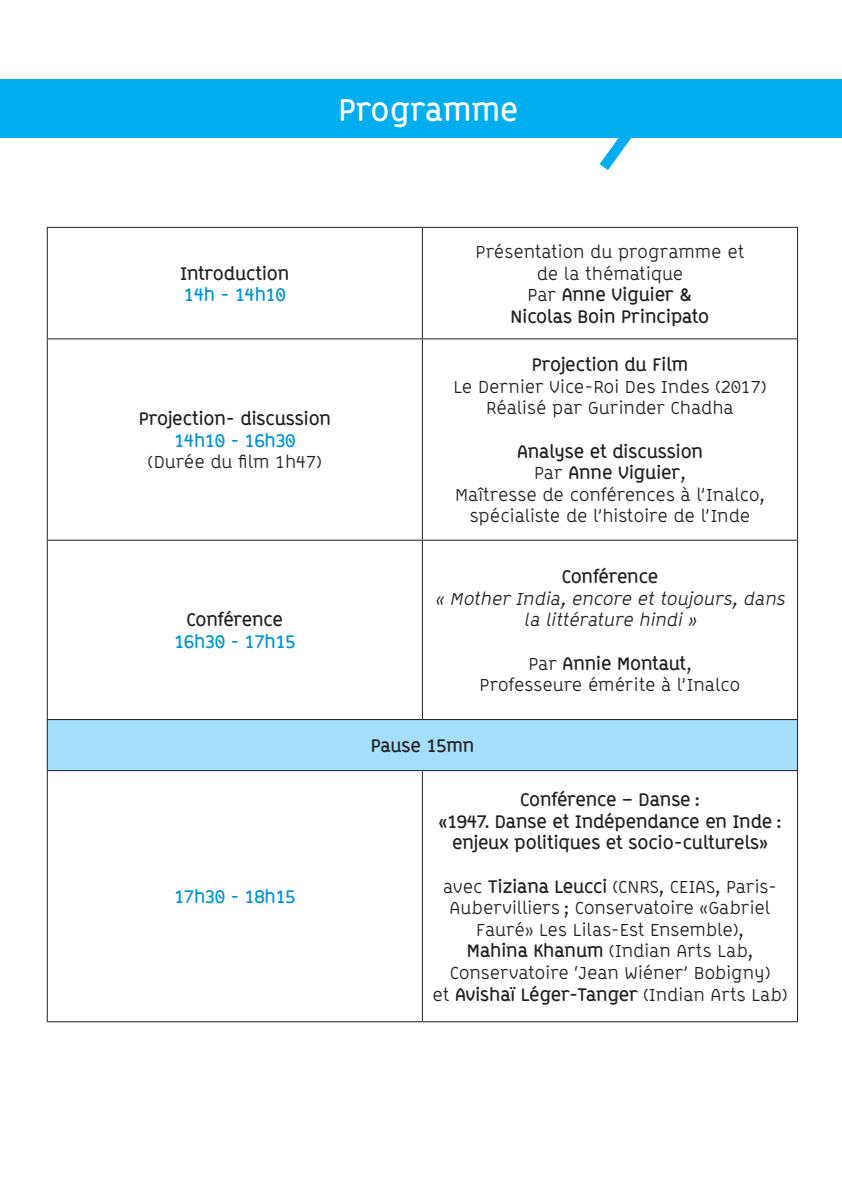
<style>
.page{position:relative;width:842px;height:1191px;background:#fff}
.page>*{position:absolute;margin:0;border:0;box-sizing:border-box;transform-origin:0 0}
.t1{font:700 31px "ABB Line";letter-spacing:.01em;color:#fff}
.t2{font:18px/21.6px "ABB Line";color:#231f20;text-align:center}
.t3{font:700 18px/21.6px "ABB Line";color:#231f20;text-align:center}
.t4{font:italic 18px/21.6px "ABB Line";color:#231f20;text-align:center}
.t5{font:700 18px "ABB Line";color:#0093d0}
.s1{font-weight:400}
.s2{font-weight:700}
</style>
<div class="page">
<div style="left:0;top:79px;width:842px;height:58px;background:#00aeef"></div>
<div style="left:47px;top:719px;width:750px;height:51px;background:#a4def8"></div>
<hr style="left:47px;top:227px;width:375px;height:1px;background:#231f20">
<hr style="left:47px;top:228px;width:1px;height:110px;background:#231f20">
<hr style="left:422px;top:227px;width:376px;height:1px;background:#231f20">
<hr style="left:422px;top:228px;width:1px;height:110px;background:#231f20">
<hr style="left:797px;top:228px;width:1px;height:110px;background:#231f20">
<hr style="left:47px;top:338px;width:375px;height:1px;background:#231f20">
<hr style="left:47px;top:339px;width:1px;height:200px;background:#231f20">
<hr style="left:422px;top:338px;width:376px;height:1px;background:#231f20">
<hr style="left:422px;top:339px;width:1px;height:200px;background:#231f20">
<hr style="left:797px;top:339px;width:1px;height:200px;background:#231f20">
<hr style="left:47px;top:539px;width:375px;height:1px;background:#231f20">
<hr style="left:47px;top:540px;width:1px;height:179px;background:#231f20">
<hr style="left:422px;top:539px;width:376px;height:1px;background:#231f20">
<hr style="left:422px;top:540px;width:1px;height:179px;background:#231f20">
<hr style="left:797px;top:540px;width:1px;height:179px;background:#231f20">
<hr style="left:47px;top:771px;width:1px;height:250px;background:#231f20">
<hr style="left:422px;top:771px;width:1px;height:250px;background:#231f20">
<hr style="left:797px;top:771px;width:1px;height:250px;background:#231f20">
<hr style="left:47px;top:1021px;width:375px;height:1px;background:#231f20">
<hr style="left:422px;top:1021px;width:376px;height:1px;background:#231f20">
<hr style="left:47px;top:719px;width:375px;height:1px;background:#231f20">
<hr style="left:47px;top:720px;width:1px;height:50px;background:#231f20">
<hr style="left:422px;top:719px;width:376px;height:1px;background:#231f20">
<hr style="left:797px;top:720px;width:1px;height:50px;background:#231f20">
<hr style="left:47px;top:770px;width:375px;height:1px;background:#231f20">
<hr style="left:422px;top:770px;width:376px;height:1px;background:#231f20">
<svg style="left:600px;top:137px;width:36px;height:33px"></svg>
<p class="t1" style="left:338px;top:91px;width:181px">Programme</p>
<p class="t3" style="left:180px;top:262px;width:110px">Introduction</p>
<p class="t5" style="left:184px;top:284px;width:103px">14h - 14h10</p>
<p class="t3" style="left:139px;top:408px;width:194px">Projection- discussion</p>
<p class="t5" style="left:174px;top:429px;width:122px">14h10 - 16h30</p>
<p class="t2" style="left:148px;top:451px;width:175px">(Durée du film 1h47)</p>
<p class="t3" style="left:187px;top:609px;width:98px">Conférence</p>
<p class="t5" style="left:174px;top:631px;width:122px">16h30 - 17h15</p>
<p class="t5" style="left:174px;top:886px;width:122px">17h30 - 18h15</p>
<p class="t2" style="left:476px;top:241px;width:270px">Présentation du programme et</p>
<p class="t2" style="left:537px;top:263px;width:148px">de la thématique</p>
<p class="t3" style="left:528px;top:284px;width:166px"><span class="s1">Par</span> Anne Viguier &amp;</p>
<p class="t3" style="left:511px;top:305px;width:200px">Nicolas Boin Principato</p>
<p class="t3" style="left:532px;top:354px;width:158px">Projection du Film</p>
<p class="t2" style="left:454px;top:376px;width:314px">Le Dernier Vice-Roi Des Indes (2017)</p>
<p class="t2" style="left:486px;top:397px;width:249px">Réalisé par Gurinder Chadha</p>
<p class="t3" style="left:517px;top:440px;width:187px">Analyse et discussion</p>
<p class="t3" style="left:534px;top:462px;width:153px"><span class="s1">Par</span> Anne Viguier<span class="s1">,</span></p>
<p class="t2" style="left:455px;top:484px;width:311px">Maîtresse de conférences à l’Inalco, spécialiste de l’histoire de l’Inde</p>
<p class="t3" style="left:562px;top:566px;width:98px">Conférence</p>
<p class="t4" style="left:435px;top:588px;width:355px">« Mother India, encore et toujours, dans la littérature hindi »</p>
<p class="t3" style="left:528px;top:652px;width:165px"><span class="s1">Par</span> Annie Montaut<span class="s1">,</span></p>
<p class="t2" style="left:479px;top:674px;width:262px">Professeure émérite à l’Inalco</p>
<p class="t3" style="left:371px;top:735px;width:105px">Pause 15mn</p>
<p class="t3" style="left:520px;top:789px;width:181px">Conférence – Danse :</p>
<p class="t3" style="left:439px;top:810px;width:344px">«1947. Danse et Indépendance en Inde : enjeux politiques et socio-culturels»</p>
<p class="t2" style="left:443px;top:875px;width:335px">avec <span class="s2">Tiziana Leucci</span> (CNRS, CEIAS, Paris-<br>Aubervilliers ; Conservatoire «Gabriel<br>Fauré» Les Lilas-Est Ensemble),</p>
<p class="t2" style="left:450px;top:940px;width:322px"><span class="s2">Mahina Khanum</span> (Indian Arts Lab,<br>Conservatoire ‘Jean Wiéner’ Bobigny)</p>
<p class="t3" style="left:432px;top:983px;width:356px"><span class="s1">et</span> Avishaï Léger-Tanger <span class="s1">(Indian Arts Lab)</span></p>
</div>
